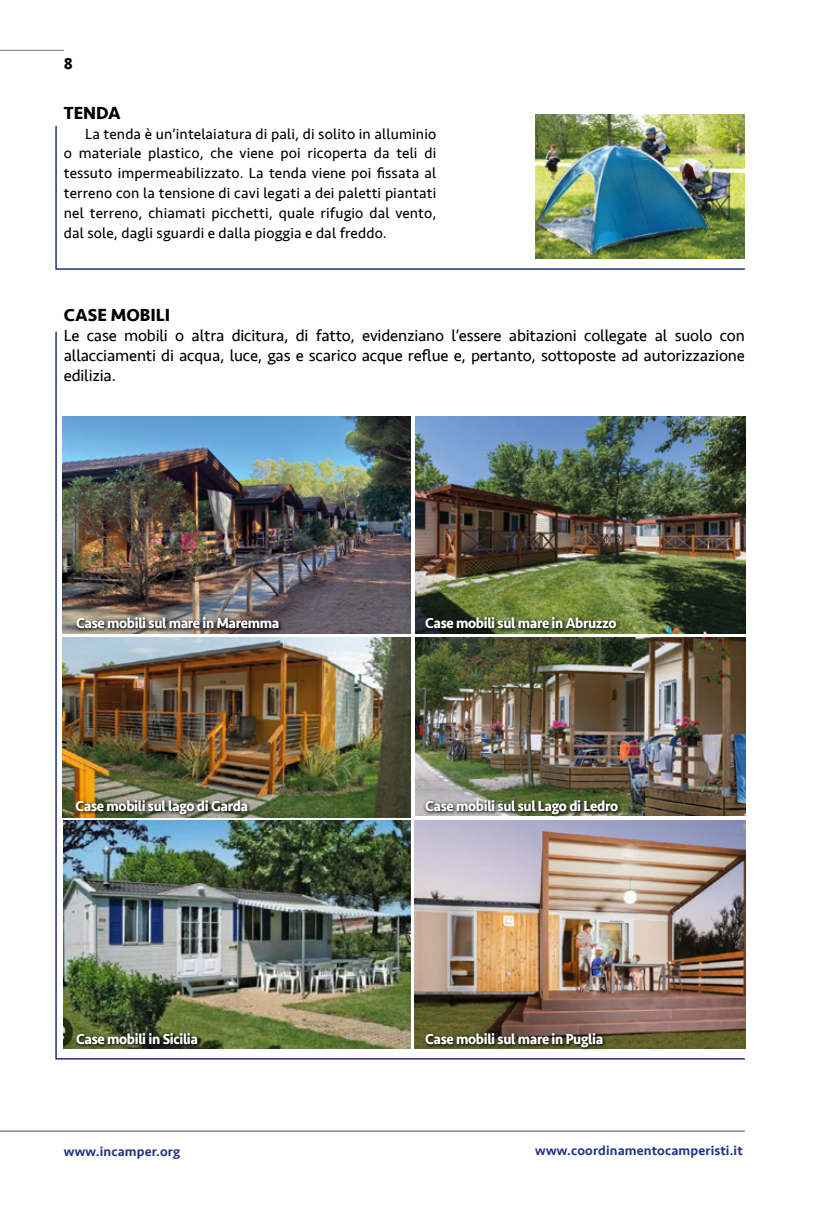
<style>
.page{position:relative;width:830px;height:1212px;background:#fff}
.page>*{position:absolute;margin:0;border:0;box-sizing:border-box;transform-origin:0 0}
.t1{font:700 18px "Seravek";color:#000}
.t2{font:16.5px/19.8px "Seravek";letter-spacing:-.01em;color:#000;text-align:justify}
.t3{font:700 16.5px "Seravek";color:#000}
.t4{font:15px/19.8px "Seravek";letter-spacing:.01em;color:#000;text-align:justify}
.t5{font:700 15px "Seravek";letter-spacing:-.025em;color:#fff;scale:.94 1}
.t6{font:500 13.5px "Seravek";letter-spacing:.01em;color:#243588}
</style>
<div class="page">
<hr style="left:0;top:50px;width:64px;height:1px;background:#878787">
<hr style="left:0;top:1130px;width:744px;height:2px;background:#878787">
<img style="left:55px;top:331px;width:691px;height:729px">
<img style="left:535px;top:114px;width:209px;height:10px">
<img style="left:55px;top:124px;width:690px;height:146px">
<img style="left:64px;top:821px;width:346px;height:228px">
<img style="left:414px;top:821px;width:331px;height:228px">
<div style="left:74px;top:1031px;width:128px;height:17px;background:#000;opacity:.75"></div>
<div style="left:422px;top:1031px;width:185px;height:20px;background:#000;opacity:.75"></div>
<p class="t3" style="left:64px;top:51px;width:11px">8</p>
<p class="t1" style="left:64px;top:98px;width:58px">TENDA</p>
<p class="t4" style="left:64px;top:124px;width:374px;text-indent:21px">La tenda è un’intelaiatura di pali, di solito in alluminio o materiale plastico, che viene poi ricoperta da teli di tessuto impermeabilizzato. La tenda viene poi fissata al terreno con la tensione di cavi legati a dei paletti piantati nel terreno, chiamati picchetti, quale rifugio dal vento, dal sole, dagli sguardi e dalla pioggia e dal freddo.</p>
<p class="t1" style="left:64px;top:301px;width:108px">CASE MOBILI</p>
<p class="t2" style="left:64px;top:326px;width:682px">Le case mobili o altra dicitura, di fatto, evidenziano l’essere abitazioni collegate al suolo con allacciamenti di acqua, luce, gas e scarico acque reflue e, pertanto, sottoposte ad autorizzazione edilizia.</p>
<p class="t5" style="left:76px;top:611px;width:218px">Case mobili sul mare in Maremma</p>
<p class="t5" style="left:425px;top:611px;width:205px">Case mobili sul mare in Abruzzo</p>
<p class="t5" style="left:75px;top:794px;width:185px">Case mobili sul lago di Garda</p>
<p class="t5" style="left:425px;top:794px;width:207px">Case mobili sul sul Lago di Ledro</p>
<p class="t5" style="left:76px;top:1027px;width:131px">Case mobili in Sicilia</p>
<p class="t5" style="left:425px;top:1027px;width:191px">Case mobili sul mare in Puglia</p>
<p class="t6" style="left:64px;top:1143px;width:118px">www.incamper.org</p>
<p class="t6" style="left:535px;top:1142px;width:209px">www.coordinamentocamperisti.it</p>
</div>
